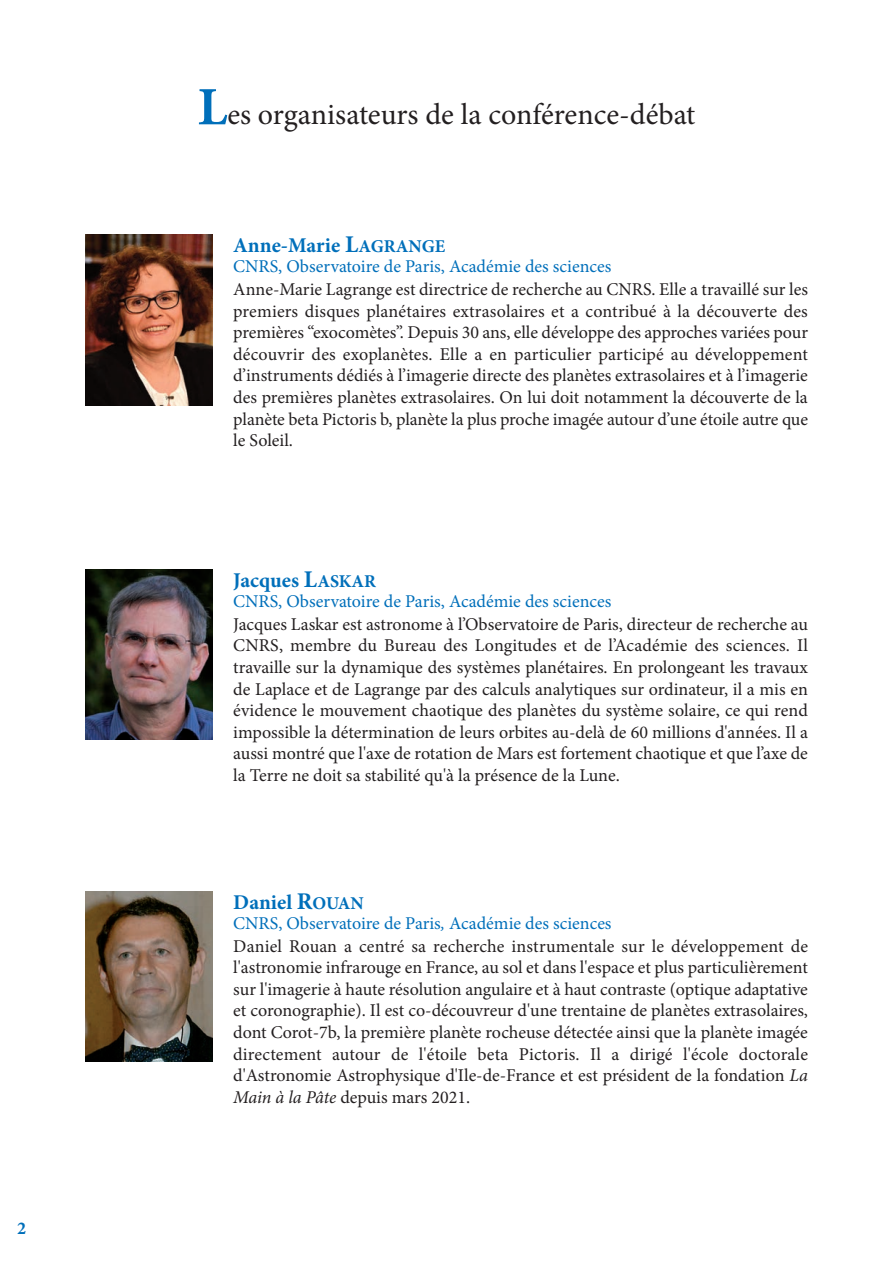
<style>
.page{position:relative;width:893px;height:1263px;background:#fff}
.page>*{position:absolute;margin:0;border:0;box-sizing:border-box;transform-origin:0 0}
.t1{font:30px "Minion Pro";color:#231f20}
.t2{font:700 21px "Minion Pro";color:#006fba}
.t3{font:18px/21.6px "Minion Pro";color:#231f20;text-align:justify}
.t4{font:18px "Minion Pro";color:#006fba}
.t5{font:700 18px "Minion Pro";color:#006fba}
.s1{font-weight:700;font-size:54px;color:#006fba}
.s2{font-size:24px}
.s3{font-size:18px}
.s4{color:#006fba}
.s5{font-style:italic;color:#006fba}
.s6{font-style:italic}
</style>
<div class="page">
<img style="left:85px;top:235px;width:128px;height:170px">
<img style="left:85px;top:570px;width:128px;height:170px">
<img style="left:85px;top:891px;width:128px;height:171px">
<p class="t5" style="left:17px;top:1221px;width:10px">2</p>
<h1 class="t1" style="left:198px;top:103px;width:499px"><span class="s1">L</span>es organisateurs de la conférence-débat</h1>
<p class="t2" style="left:233px;top:238px;width:214px">Anne-Marie <span class="s2">L</span><span class="s3">AGRANGE</span></p>
<p class="t4" style="left:233px;top:259px;width:380px">CNRS, Observatoire de Paris, Académie des sciences</p>
<p class="t3" style="left:233px;top:280px;width:576px">Anne-Marie Lagrange est directrice de recherche au CNRS. Elle a travaillé sur les premiers disques planétaires extrasolaires et a contribué à la découverte des premières “exocomètes”. Depuis 30 ans, elle développe des approches variées pour découvrir des exoplanètes. Elle a en particulier participé au développement d’instruments dédiés à l’imagerie directe des planètes extrasolaires et à l’imagerie des premières planètes extrasolaires. On lui doit notamment la découverte de la planète beta Pictoris b, planète la plus proche imagée autour d’une étoile autre que le Soleil.</p>
<p class="t2" style="left:233px;top:573px;width:144px">Jacques <span class="s2">L</span><span class="s3">ASKAR</span></p>
<p class="t4" style="left:233px;top:594px;width:380px">CNRS, Observatoire de Paris, Académie des sciences</p>
<p class="t3" style="left:233px;top:615px;width:576px">Jacques Laskar est astronome à l’Observatoire de Paris, directeur de recherche au CNRS, membre du Bureau des Longitudes et de l’Académie des sciences. Il travaille sur la dynamique des systèmes planétaires. En prolongeant les travaux de Laplace et de Lagrange par des calculs analytiques sur ordinateur, il a mis en évidence le mouvement chaotique des planètes du système solaire, ce qui rend impossible la détermination de leurs orbites au-delà de 60 millions d'années. Il a aussi montré que l'axe de rotation de Mars est fortement chaotique et que l’axe de la Terre ne doit sa stabilité qu'à la présence de la Lune.</p>
<p class="t2" style="left:233px;top:894px;width:132px">Daniel <span class="s2">R</span><span class="s3">OUAN</span></p>
<p class="t3" style="left:233px;top:913px;width:576px;text-align:left"><span class="s4">CNRS, Observatoire de Paris</span><span class="s5">,</span> <span class="s4">Académie des sciences<br></span>Daniel Rouan a centré sa recherche instrumentale sur le développement de l'astronomie infrarouge en France, au sol et dans l'espace et plus particulièrement sur l'imagerie à haute résolution angulaire et à haut contraste (optique adaptative et coronographie). Il est co-découvreur d'une trentaine de planètes extrasolaires, dont Corot-7b, la première planète rocheuse détectée ainsi que la planète imagée directement autour de l'étoile beta Pictoris. Il a dirigé l'école doctorale d'Astronomie Astrophysique d'Ile-de-France et est président de la fondation <span class="s6">La Main à la Pâte</span> depuis mars 2021.</p>
</div>
